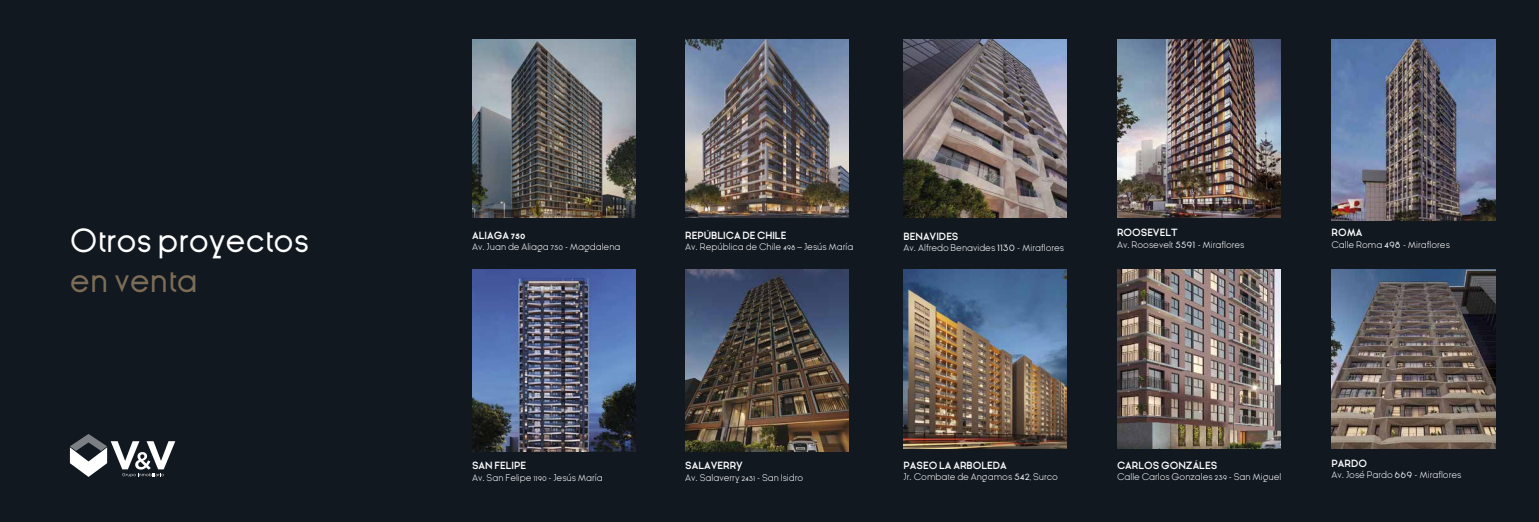
<style>
.page{position:relative;width:1539px;height:522px;background:#fff}
.page>*{position:absolute;margin:0;border:0;box-sizing:border-box;transform-origin:0 0}
.t1{font:33.25px "Ginora Sans";color:#fff}
.t2{font:33.25px "Ginora Sans";color:#7d6d56}
.t3{font:300 9.89px/11.5px "Ginora Sans";color:#fff}
.t4{font:700 9.89px "Ginora Sans";color:#fff}
.s1{font-weight:700}
.s2{font-size:13.21px}
</style>
<div class="page">
<div style="left:0;top:0;width:1538px;height:522px;background:#111820"></div>
<svg style="left:70px;top:434px;width:105px;height:43px"></svg>
<img style="left:685px;top:39px;width:163px;height:179px">
<img style="left:685px;top:270px;width:163px;height:181px">
<img style="left:472px;top:39px;width:163px;height:179px">
<img style="left:472px;top:270px;width:163px;height:181px">
<img style="left:1331px;top:39px;width:163px;height:182px">
<img style="left:1331px;top:270px;width:163px;height:179px">
<img style="left:1117px;top:39px;width:163px;height:179px">
<img style="left:1117px;top:270px;width:163px;height:179px">
<img style="left:903px;top:39px;width:163px;height:179px">
<img style="left:903px;top:270px;width:163px;height:179px">
<h1 class="t1" style="left:70px;top:222px;width:240px">Otros proyectos</h1>
<h1 class="t2" style="left:70px;top:262px;width:129px">en venta</h1>
<p class="t4" style="left:472px;top:230px;width:55px">ALIAGA 750</p>
<p class="t3" style="left:472px;top:241px;width:150px">Av. Juan de Aliaga 750 - Magdalena</p>
<p class="t4" style="left:685px;top:230px;width:103px">REPÚBLICA DE CHILE</p>
<p class="t3" style="left:685px;top:241px;width:170px">Av. República de Chile 498 – Jesús María</p>
<p class="t3" style="left:903px;top:231px;width:162px"><span class="s1">BENAVIDES<br></span>Av. Alfredo Benavides <span class="s2">1130</span> - Miraflores</p>
<p class="t3" style="left:1117px;top:227px;width:129px"><span class="s1">ROOSEVELT<br></span>Av. Roosevelt <span class="s2">5591</span> - Miraflores</p>
<p class="t3" style="left:1331px;top:227px;width:120px"><span class="s1">ROMA<br></span>Calle Roma <span class="s2">498</span> - Miraflores</p>
<p class="t4" style="left:472px;top:460px;width:55px">SAN FELIPE</p>
<p class="t3" style="left:472px;top:472px;width:132px">Av. San Felipe 1190 - Jesús María</p>
<p class="t4" style="left:685px;top:460px;width:59px">SALAVERRY</p>
<p class="t3" style="left:685px;top:472px;width:119px">Av. Salaverry 2431 - San Isidro</p>
<p class="t3" style="left:903px;top:459px;width:156px"><span class="s1">PASEO LA ARBOLEDA<br></span>Jr. Combate de Angamos <span class="s2">542</span>, Surco</p>
<p class="t4" style="left:1117px;top:460px;width:102px">CARLOS GONZÁLES</p>
<p class="t3" style="left:1117px;top:471px;width:166px">Calle Carlos Gonzales 239 - San Miguel</p>
<p class="t3" style="left:1331px;top:458px;width:131px"><span class="s1">PARDO<br></span>Av. José Pardo <span class="s2">669</span> - Miraflores</p>
</div>
